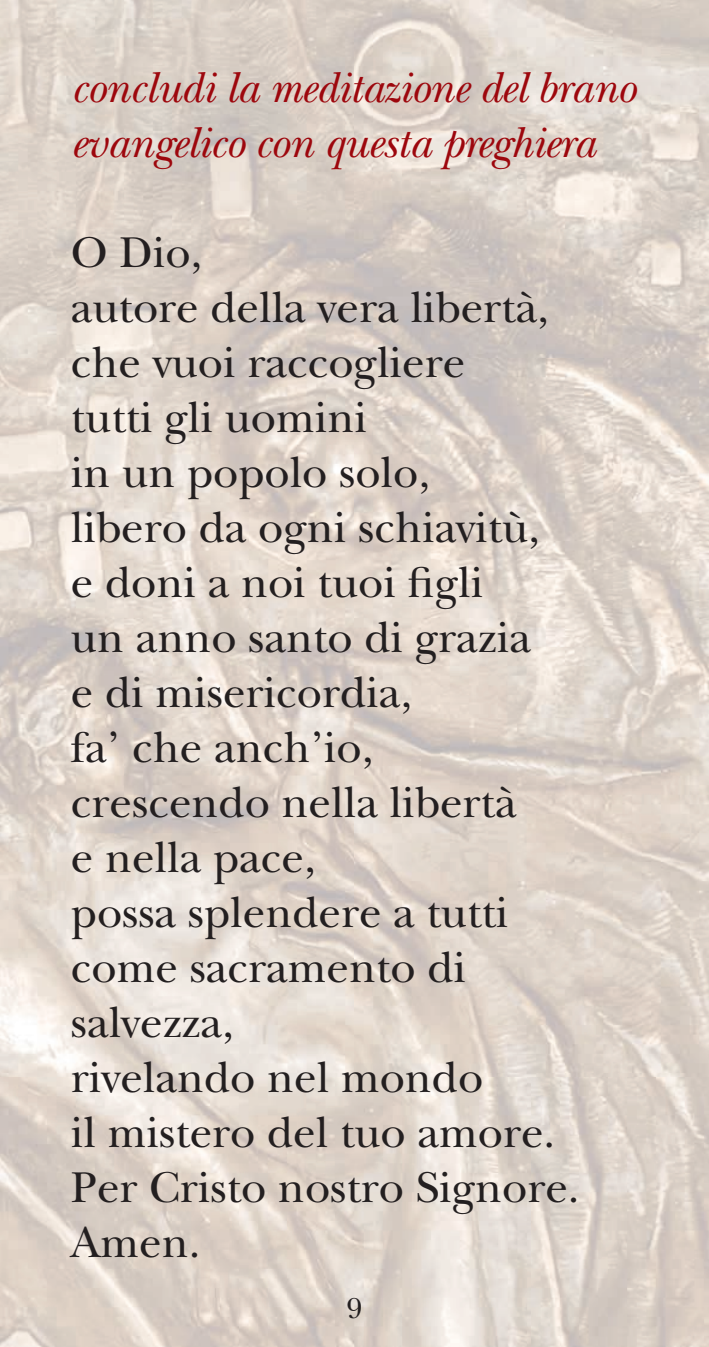
<style>
.page{position:relative;width:709px;height:1347px;background:#fff}
.page>*{position:absolute;margin:0;border:0;box-sizing:border-box;transform-origin:0 0}
.t1{font:45px/55px "New Baskerville Std";color:#231f20}
.t2{font:italic 45px/55px "New Baskerville Std";letter-spacing:-.015em;color:#9d070d}
.t3{font:30px "New Baskerville Std";color:#231f20}
</style>
<div class="page">
<img style="left:0;top:0;width:709px;height:1346px">
<svg style="left:409px;top:566px;width:24px;height:31px"></svg>
<p class="t2" style="left:71px;top:60px;width:566px">concludi la meditazione del brano evangelico con questa preghiera</p>
<p class="t1" style="left:71px;top:225px;width:510px">O Dio,<br>autore della vera libertà, che vuoi raccogliere<br>tutti gli uomini<br>in un popolo solo,<br>libero da ogni schiavitù,<br>e doni a noi tuoi gli<br>un anno santo di grazia<br>e di misericordia,<br>fa’ che anch’io, crescendo nella libertà<br>e nella pace,<br>possa splendere a tutti come sacramento di salvezza,<br>rivelando nel mondo<br>il mistero del tuo amore.<br>Per Cristo nostro Signore.<br>Amen.</p>
<p class="t3" style="left:347px;top:1290px;width:17px">9</p>
</div>
